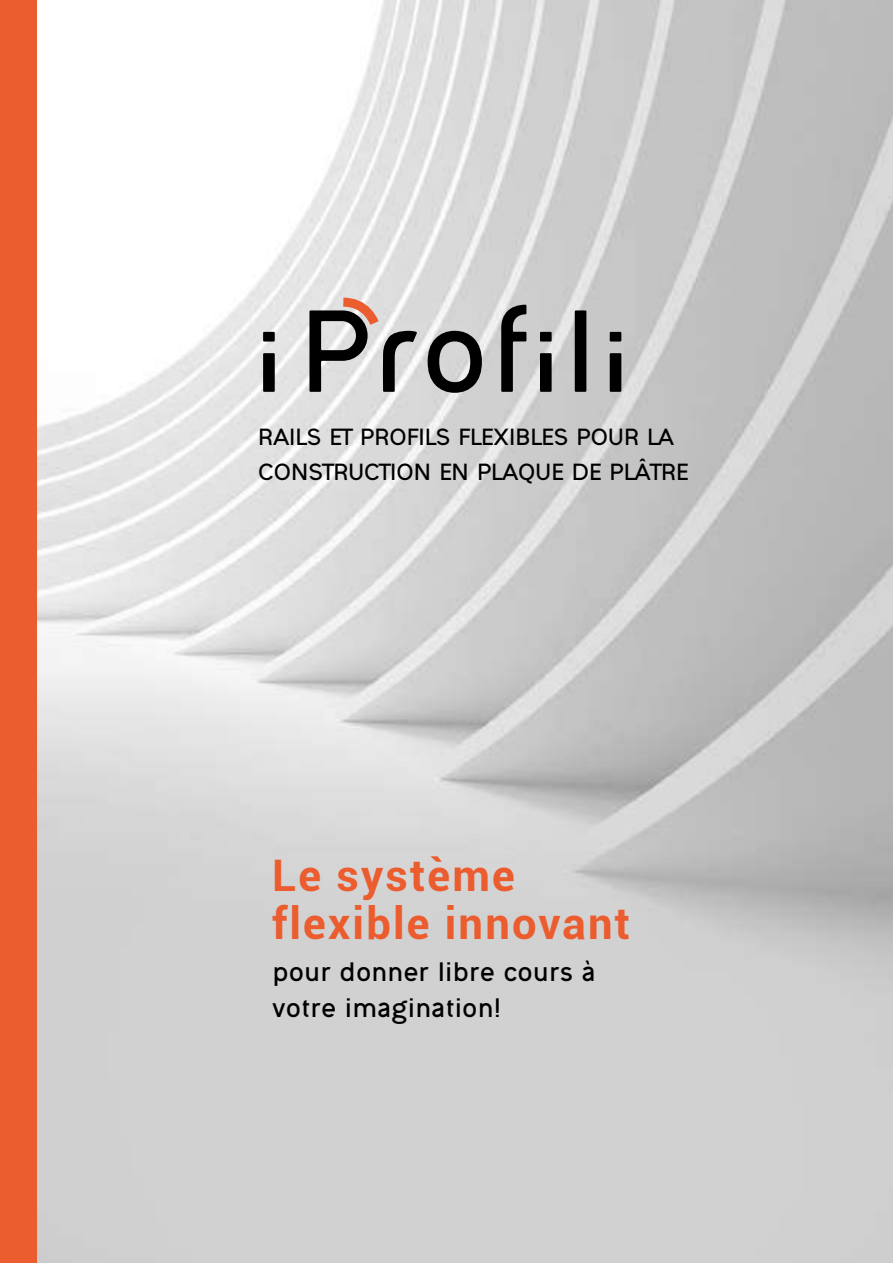
<style>
.page{position:relative;width:893px;height:1263px;background:#fff}
.page>*{position:absolute;margin:0;border:0;box-sizing:border-box;transform-origin:0 0}
.t1{font:700 43.5px/48px "Roboto";letter-spacing:.05em;color:#eb5c2e}
.t2{font:700 24px/36px "Ogonek";letter-spacing:-.02em;color:#000}
.t3{font:700 21px/34.5px "Ogonek";letter-spacing:-.025em;color:#000}
</style>
<div class="page">
<img style="left:37px;top:0;width:856px;height:1263px">
<div style="left:0;top:0;width:37px;height:1263px;background:#eb5c2e"></div>
<svg style="left:263px;top:332px;width:12px;height:60px"></svg>
<svg style="left:428px;top:331px;width:54px;height:62px;background:#6a6a6a"></svg>
<svg style="left:501px;top:305px;width:25px;height:87px;background:#5e5e5e"></svg>
<svg style="left:540px;top:332px;width:12px;height:60px"></svg>
<div style="left:575px;top:310px;width:11px;height:82px;background:#000"></div>
<svg style="left:610px;top:332px;width:11px;height:60px"></svg>
<svg style="left:309px;top:293px;width:108px;height:99px;background:#a49f9e"></svg>
<p class="t3" style="left:258px;top:419px;width:432px">RAILS ET PROFILS FLEXIBLES POUR LA<br>CONSTRUCTION EN PLAQUE DE PLÂTRE</p>
<h1 class="t1" style="left:272px;top:850px;width:359px">Le système flexible innovant</h1>
<p class="t2" style="left:272px;top:953px;width:325px">pour donner libre cours à votre imagination!</p>
</div>
